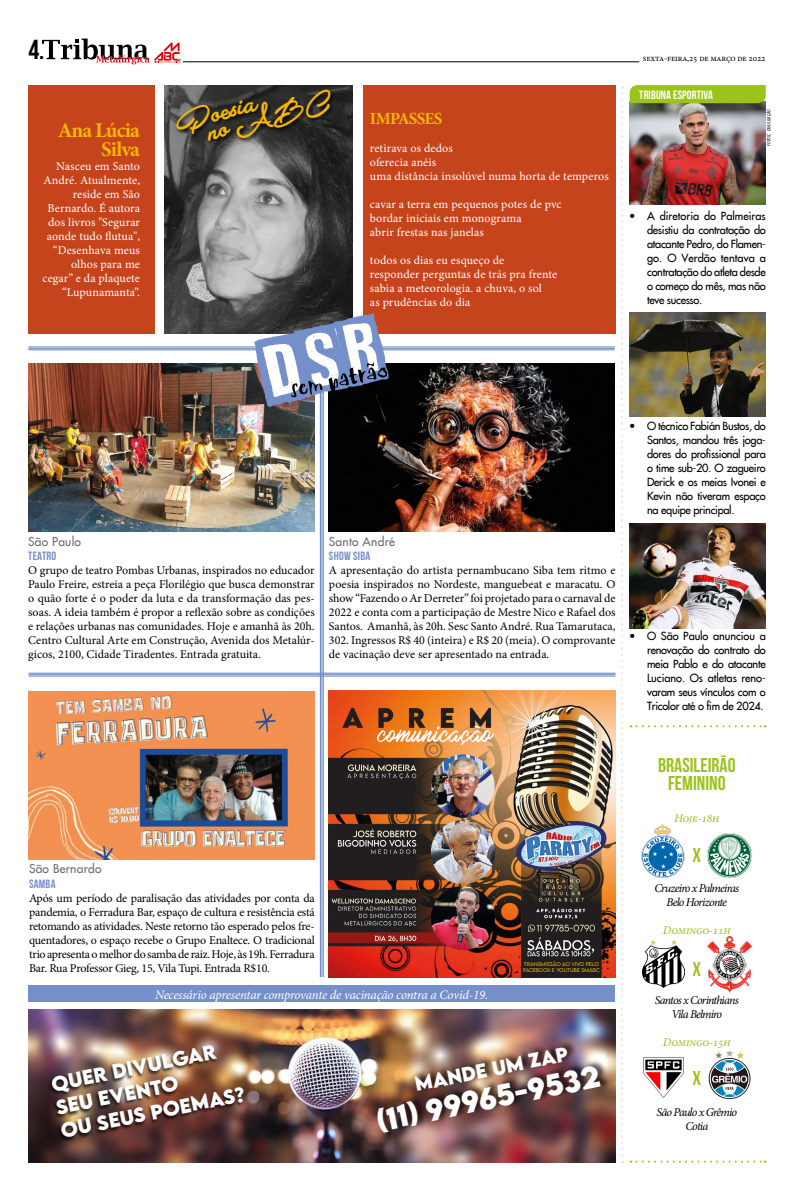
<style>
.page{position:relative;width:794px;height:1191px;background:#fff}
.page>*{position:absolute;margin:0;border:0;box-sizing:border-box;transform-origin:0 0}
.t1{font:28.9px "Atelas Personal Use Only";color:#f7b700}
.t2{font:27.5px "Bebas Neue";color:#000}
.t3{font:700 27.4px "LEMONMILK";color:#fff}
.t4{font:700 21px/19px "Minion Pro";letter-spacing:-.045em;color:#f7b700;text-align:right}
.t5{font:20px/18px "Bebas Neue";color:#9bc31c;text-align:center}
.t6{font:700 18.3px/23.6px "LEMONMILK";color:#fff}
.t7{font:700 18.1px "LEMONMILK";color:#fff}
.t8{font:700 17px "Minion Pro";letter-spacing:-.04em;color:#f7b700}
.t9{font:italic 12.9px "Minion Pro";letter-spacing:-.015em;color:#fff}
.t10{font:12px/14px "Minion Pro";letter-spacing:-.01em;color:#000;text-align:justify}
.t11{font:12px/14px "Minion Pro";letter-spacing:.01em;color:#fff}
.t12{font:italic 12px/14px "Minion Pro";letter-spacing:-.07em;color:#000;text-align:center}
.t13{font:italic 12px "Minion Pro";letter-spacing:-.02em;color:#9bc31c}
.t14{font:12px "Futura";letter-spacing:.02em;color:#706f6f}
.t15{font:12px "Bebas Neue";letter-spacing:.02em;color:#748fc9}
.t16{font:12px "Bebas Neue";letter-spacing:.01em;color:#fff}
.t17{font:11px/14px "Futura";letter-spacing:-.03em;color:#000;text-align:justify}
.t18{font:9px "Minion Pro";letter-spacing:-.02em;color:#000}
.t19{font:300 4.9px/6.3px "LEMONMILK";color:#fc0}
.t20{font:italic condensed 4.4px "Swiss 721 BT";color:#000}
.s1{font-size:6.2px}
</style>
<div class="page">
<img style="left:28px;top:1010px;width:587px;height:152px">
<div style="left:47px;top:1044px;width:198px;height:98px;background:#000;opacity:.75"></div>
<div style="left:377px;top:1039px;width:233px;height:95px;background:#000;opacity:.75"></div>
<div style="left:363px;top:85px;width:252px;height:248px;background:#c6441c"></div>
<div style="left:28px;top:85px;width:126px;height:248px;background:#c6441c"></div>
<img style="left:164px;top:85px;width:188px;height:248px">
<img style="left:629px;top:103px;width:136px;height:101px">
<img style="left:629px;top:523px;width:136px;height:105px">
<img style="left:629px;top:312px;width:136px;height:105px">
<hr style="left:183px;top:61px;width:456px;height:1px;background:#000">
<svg style="left:42px;top:39px;width:138px;height:25px"></svg>
<svg style="left:621px;top:87px;width:2px;height:1075px"></svg>
<svg style="left:629px;top:85px;width:136px;height:18px;background:#9cc31f"></svg>
<img style="left:642px;top:940px;width:42px;height:47px">
<img style="left:641px;top:824px;width:44px;height:54px">
<img style="left:643px;top:1057px;width:41px;height:41px">
<img style="left:708px;top:1050px;width:43px;height:48px">
<img style="left:707px;top:936px;width:44px;height:56px">
<img style="left:707px;top:833px;width:44px;height:44px">
<svg style="left:630px;top:1160px;width:135px;height:2px"></svg>
<svg style="left:630px;top:725px;width:135px;height:2px"></svg>
<div style="left:175px;top:89px;width:160px;height:57px;background:#000;opacity:.75"></div>
<div style="left:28px;top:985px;width:587px;height:17px;background:#748fc9"></div>
<hr style="left:28px;top:349px;width:587px;height:1px;background:#748fc9">
<hr style="left:28px;top:348px;width:587px;height:1px;background:#748fc9">
<hr style="left:28px;top:346px;width:587px;height:1px;background:#748fc9">
<hr style="left:320px;top:346px;width:1px;height:631px;background:#748fc9">
<hr style="left:321px;top:346px;width:1px;height:631px;background:#748fc9">
<hr style="left:323px;top:346px;width:1px;height:631px;background:#748fc9">
<hr style="left:28px;top:675px;width:587px;height:1px;background:#748fc9">
<hr style="left:28px;top:674px;width:587px;height:1px;background:#748fc9">
<hr style="left:28px;top:672px;width:587px;height:2px;background:#748fc9">
<img style="left:329px;top:363px;width:286px;height:168px">
<img style="left:28px;top:691px;width:287px;height:168px">
<img style="left:28px;top:363px;width:287px;height:168px">
<svg style="left:253px;top:312px;width:137px;height:95px"></svg>
<img style="left:329px;top:690px;width:286px;height:287px">
<h2 class="t2" style="left:28px;top:34px;width:18px">4.</h2>
<h3 class="t4" style="left:58px;top:121px;width:84px">Ana Lúcia<br>Silva</h3>
<p class="t11" style="left:42px;top:159px;width:99px;text-align:right">Nasceu em Santo<br>André. Atualmente, reside em São<br>Bernardo. É autora dos livros "Segurar aonde tudo flutua", “Desenhava meus olhos para me cegar” e da plaquete “Lupunamanta”.</p>
<h1 class="t1" style="left:203px;top:114px;width:129px;rotate:-16deg">no ABC</h1>
<h1 class="t1" style="left:170px;top:106px;width:85px;rotate:-16deg">Poesia</h1>
<h3 class="t8" style="left:370px;top:107px;width:74px">IMPASSES</h3>
<p class="t11" style="left:370px;top:141px;width:240px">retirava os dedos<br>oferecia anéis<br>uma distância insolúvel numa horta de temperos</p>
<p class="t11" style="left:370px;top:197px;width:193px">cavar a terra em pequenos potes de pvc bordar iniciais em monograma<br>abrir frestas nas janelas</p>
<p class="t11" style="left:370px;top:253px;width:189px">todos os dias eu esqueço de<br>responder perguntas de trás pra frente sabia a meteorologia. a chuva, o sol<br>as prudências do dia</p>
<p class="t18" style="left:643px;top:52px;width:124px">sexta-feira,25 de março de 2022</p>
<p class="t16" style="left:639px;top:88px;width:75px">TRIBUNA ESPORTIVA</p>
<p class="t20" style="left:766px;top:146px;width:38px;rotate:-90deg">fotos<span class="s1">:</span> divulgação</p>
<p class="t17" style="left:647px;top:209px;width:120px;text-indent:-18px">• A diretoria do Palmeiras desistiu da contratação do atacante Pedro, do Flamen&shy;go. O Verdão tentava a contratação do atleta desde o começo do mês, mas não teve sucesso.</p>
<p class="t14" style="left:28px;top:533px;width:54px">São Paulo</p>
<p class="t15" style="left:28px;top:549px;width:30px">TEATRO</p>
<p class="t10" style="left:28px;top:563px;width:288px">O grupo de teatro Pombas Urbanas, inspirados no educador Paulo Freire, estreia a peça Florilégio que busca demonstrar o quão forte é o poder da luta e da transformação das pes&shy;soas. A ideia também é propor a reflexão sobre as condições e relações urbanas nas comunidades. Hoje e amanhã às 20h.<br>Centro Cultural Arte em Construção, Avenida dos Metalúr&shy;gicos, 2100, Cidade Tiradentes. Entrada gratuita.</p>
<p class="t14" style="left:329px;top:533px;width:68px">Santo André</p>
<p class="t15" style="left:329px;top:549px;width:43px">SHOW SIBA</p>
<p class="t10" style="left:329px;top:563px;width:288px">A apresentação do artista pernambucano Siba tem ritmo e poesia inspirados no Nordeste, manguebeat e maracatu. O show “Fazendo o Ar Derreter” foi projetado para o carnaval de 2022 e conta com a participação de Mestre Nico e Rafael dos Santos. Amanhã, às 20h. Sesc Santo André. Rua Tamarutaca, 302. Ingressos R$ 40 (inteira) e R$ 20 (meia). O comprovante de vacinação deve ser apresentado na entrada.</p>
<p class="t17" style="left:647px;top:419px;width:120px;text-indent:-18px">• O técnico Fabián Bustos, do Santos, mandou três joga&shy;dores do profissional para o time sub-20. O zagueiro Derick e os meias Ivonei e Kevin não tiveram espaço na equipe principal.</p>
<p class="t17" style="left:647px;top:629px;width:120px;text-indent:-18px">• O São Paulo anunciou a renovação do contrato do meia Pablo e do atacante Luciano. Os atletas reno&shy;varam seus vínculos com o Tricolor até o fim de 2024.</p>
<p class="t14" style="left:29px;top:861px;width:74px">São Bernardo</p>
<p class="t15" style="left:29px;top:876px;width:28px">SAMBA</p>
<p class="t10" style="left:29px;top:890px;width:287px">Após um período de paralisação das atividades por conta da pandemia, o Ferradura Bar, espaço de cultura e resistência está retomando as atividades. Neste retorno tão esperado pelos fre&shy;quentadores, o espaço recebe o Grupo Enaltece. O tradicional trio apresenta o melhor do samba de raiz. Hoje, às 19h. Ferradura Bar. Rua Professor Gieg, 15, Vila Tupi. Entrada R$10.</p>
<p class="t9" style="left:155px;top:985px;width:335px">Necessário apresentar comprovante de vacinação contra a Covid-19.</p>
<p class="t19" style="left:523px;top:960px;width:77px">TRANSMISSÃO AO VIVO PELO<br>FACEBOOK E YOUTUBE SMABC</p>
<h3 class="t6" style="left:49px;top:1074px;width:189px;rotate:-12deg">Quer divulgar seu evento<br>ou seus poemas?</h3>
<h3 class="t7" style="left:412px;top:1073px;width:158px;rotate:-12deg">Mande um zap</h3>
<h3 class="t3" style="left:373px;top:1101px;width:228px;rotate:-11deg">(11) 99965-9532</h3>
<h3 class="t5" style="left:658px;top:755px;width:79px">BRASILEIRÃO<br>FEMININO</h3>
<p class="t13" style="left:674px;top:809px;width:47px">Hoje-18h</p>
<h3 class="t5" style="left:692px;top:845px;width:10px">X</h3>
<p class="t12" style="left:654px;top:881px;width:86px">Cruzeiro x Palmeiras<br>Belo Horizonte</p>
<p class="t13" style="left:663px;top:921px;width:69px">Domingo-11h</p>
<h3 class="t5" style="left:692px;top:959px;width:10px">X</h3>
<p class="t12" style="left:655px;top:993px;width:85px">Santos x Corinthians<br>Vila Belmiro</p>
<p class="t13" style="left:663px;top:1033px;width:69px">Domingo-15h</p>
<h3 class="t5" style="left:692px;top:1069px;width:10px">X</h3>
<p class="t12" style="left:656px;top:1105px;width:82px">São Paulo x Grêmio<br>Cotia</p>
</div>
